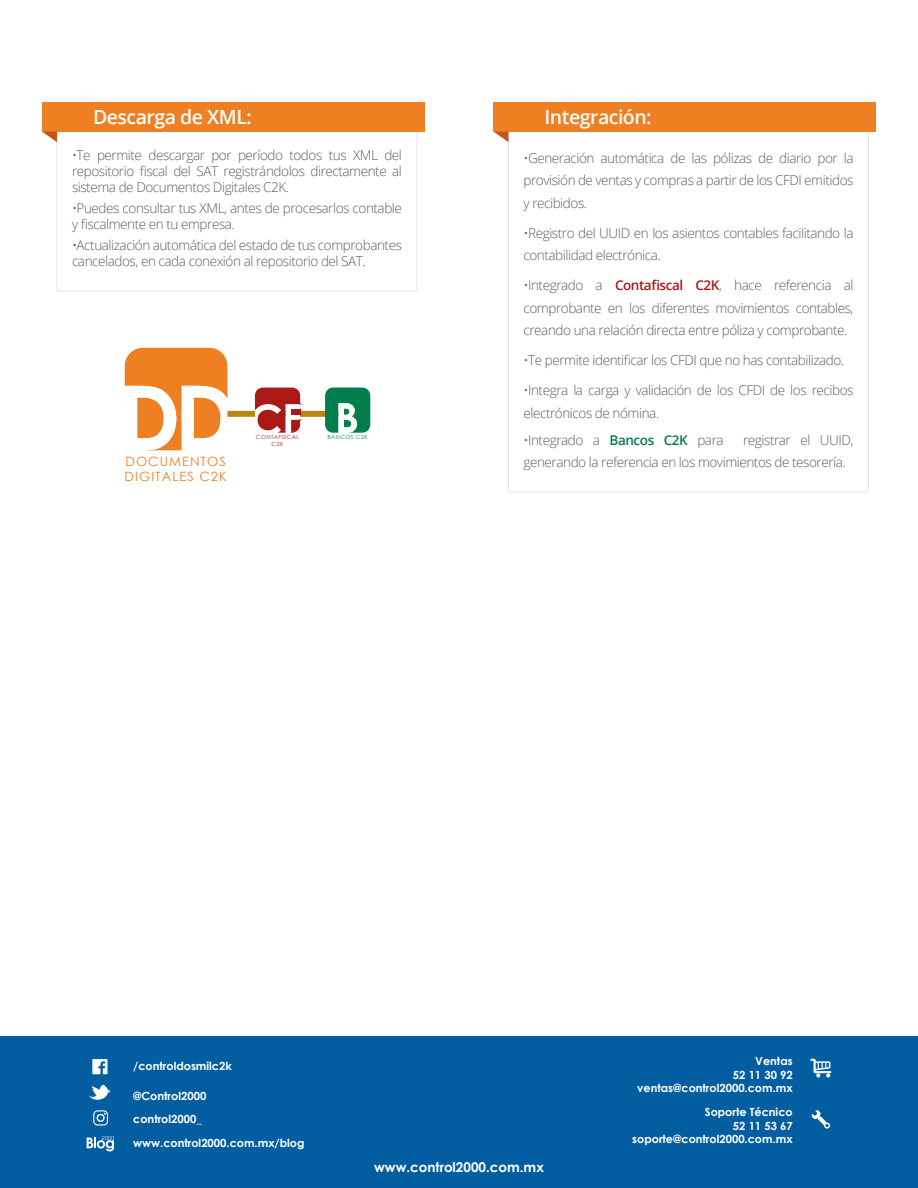
<style>
.page{position:relative;width:918px;height:1188px;background:#fff}
.page>*{position:absolute;margin:0;border:0;box-sizing:border-box;transform-origin:0 0}
.t1{font:600 19.5px "Open Sans";letter-spacing:-.025em;color:#fff}
.t2{font:300 13.5px/22.5px "Open Sans";letter-spacing:-.035em;color:#5d5d5d}
.t3{font:700 13.5px "Century Gothic";color:#fff}
.t4{font:12.75px/15.5px "Century Gothic";letter-spacing:.085em;color:#ef7f23}
.t5{font:700 11.25px/13.5px "Century Gothic";color:#fff;text-align:right}
.t6{font:5.7px "Century Gothic";letter-spacing:.08em;color:#ab1917}
.t7{font:5.7px "Century Gothic";letter-spacing:.075em;color:#007f4d}
.s1{font-weight:600;color:#ab1917}
.s2{font-weight:600;color:#007f4d}
</style>
<div class="page">
<div style="left:220px;top:411px;width:140px;height:6px;background:#b8880e"></div>
<svg style="left:325px;top:388px;width:45px;height:45px"></svg>
<svg style="left:255px;top:388px;width:46px;height:45px"></svg>
<svg style="left:125px;top:348px;width:102px;height:103px"></svg>
<div style="left:57px;top:116px;width:360px;height:175px;background:#fff;border:1px solid #e6e6e6"></div>
<div style="left:42px;top:102px;width:382px;height:30px;background:#ef7f23"></div>
<svg style="left:42px;top:132px;width:15px;height:10px"></svg>
<div style="left:508px;top:116px;width:361px;height:376px;background:#fff;border:1px solid #e6e6e6"></div>
<div style="left:494px;top:102px;width:382px;height:30px;background:#ef7f23"></div>
<svg style="left:494px;top:132px;width:14px;height:10px"></svg>
<div style="left:0;top:1036px;width:918px;height:152px;background:#035ea1"></div>
<svg style="left:812px;top:1110px;width:18px;height:19px"></svg>
<svg style="left:810px;top:1059px;width:21px;height:19px"></svg>
<svg style="left:89px;top:1085px;width:22px;height:15px"></svg>
<svg style="left:92px;top:1059px;width:16px;height:15px"></svg>
<svg style="left:93px;top:1110px;width:15px;height:16px"></svg>
<svg style="left:87px;top:1136px;width:27px;height:15px"></svg>
<h1 class="t1" style="left:93px;top:103px;width:160px">Descarga de XML:</h1>
<h1 class="t1" style="left:544px;top:103px;width:109px">Integración:</h1>
<p class="t2" style="left:72px;top:147px;width:332px;line-height:16.2px;text-align:justify">•Te permite descargar por período todos tus XML del repositorio fiscal del SAT registrándolos directamente al sistema de Documentos Digitales C2K.</p>
<p class="t2" style="left:72px;top:200px;width:332px;line-height:16.2px">•Puedes consultar tus XML, antes de procesarlos contable y fiscalmente en tu empresa.</p>
<p class="t2" style="left:72px;top:237px;width:332px;line-height:16.2px">•Actualización automática del estado de tus comprobantes cancelados, en cada conexión al repositorio del SAT.</p>
<p class="t4" style="left:125px;top:453px;width:104px">DOCUMENTOS<br>DIGITALES C2K</p>
<p class="t6" style="left:256px;top:433px;width:45px">CONTAFISCAL</p>
<p class="t7" style="left:327px;top:433px;width:42px">BANCOS C2K</p>
<p class="t6" style="left:271px;top:440px;width:13px">C2K</p>
<p class="t2" style="left:524px;top:146px;width:332px;text-align:justify">•Generación automática de las pólizas de diario por la provisión de ventas y compras a partir de los CFDI emitidos y recibidos.</p>
<p class="t2" style="left:524px;top:221px;width:332px">•Registro del UUID en los asientos contables facilitando la contabilidad electrónica.</p>
<p class="t2" style="left:524px;top:274px;width:332px;text-align:justify">•Integrado a <span class="s1">Contafiscal C2K</span>, hace referencia al comprobante en los diferentes movimientos contables, creando una relación directa entre póliza y comprobante.</p>
<p class="t2" style="left:524px;top:349px;width:322px">•Te permite identificar los CFDI que no has contabilizado.</p>
<p class="t2" style="left:524px;top:379px;width:332px">•Integra la carga y validación de los CFDI de los recibos electrónicos de nómina.</p>
<p class="t2" style="left:524px;top:428px;width:202px">•Integrado a <span class="s2">Bancos C2K</span> para</p>
<p class="t2" style="left:524px;top:428px;width:331px;text-indent:220px">registrar el UUID, generando la referencia en los movimientos de tesorería.</p>
<p class="t5" style="left:133px;top:1059px;width:100px">/controldosmilc2k</p>
<p class="t5" style="left:133px;top:1089px;width:75px">@Control2000</p>
<p class="t5" style="left:133px;top:1106px;width:173px;line-height:24.3px;text-align:left">control2000_ www.control2000.com.mx/blog</p>
<p class="t5" style="left:637px;top:1054px;width:157px">Ventas<br>52 11 30 92 ventas@control2000.com.mx</p>
<p class="t5" style="left:632px;top:1105px;width:162px">Soporte Técnico<br>52 11 53 67 soporte@control2000.com.mx</p>
<p class="t3" style="left:374px;top:1157px;width:171px">www.control2000.com.mx</p>
</div>
